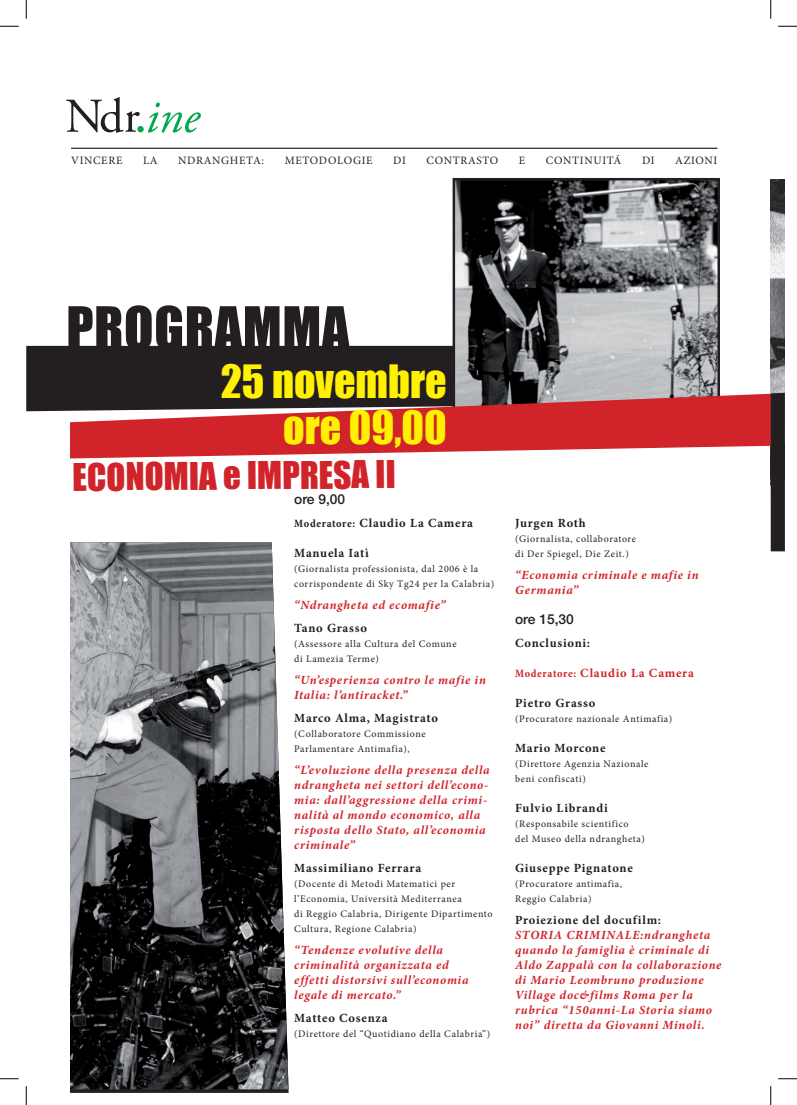
<style>
.page{position:relative;width:797px;height:1105px;background:#fff}
.page>*{position:absolute;margin:0;border:0;box-sizing:border-box;transform-origin:0 0}
.t1{font:54.38px "Impact";letter-spacing:.01em;color:#231f20}
.t2{font:42.12px/46px "Impact";color:#fff101;text-align:right}
.t3{font:35px "Impact";color:#d1232a}
.t4{font:500 13.75px "Helvetica Neue LT Std";color:#231f20}
.t5{font:italic 700 12.5px/15px "Minion Pro";letter-spacing:.055em;color:#d1232a}
.t6{font:700 12.5px "Minion Pro";letter-spacing:.06em;color:#231f20}
.t7{font:700 12.5px "Minion Pro";letter-spacing:.065em;color:#d1232a}
.t8{font:11.25px "Minion Pro";letter-spacing:.06em;color:#231f20}
.t9{font:10px/15px "Minion Pro";letter-spacing:.06em;color:#231f20}
.s1{font-stretch:condensed;font-size:11.25px}
</style>
<div class="page">
<img style="left:770px;top:180px;width:15px;height:213px">
<img style="left:455px;top:181px;width:262px;height:212px">
<div style="left:452px;top:178px;width:268px;height:259px;border:2px solid #231f20"></div>
<svg style="left:70px;top:393px;width:700px;height:65px;background:#d3494e"></svg>
<svg style="left:770px;top:393px;width:15px;height:158px;background:#2b2425"></svg>
<hr style="left:71px;top:148px;width:646px;height:1px;background:#231f20">
<svg style="left:66px;top:97px;width:74px;height:36px"></svg>
<div style="left:137px;top:126px;width:7px;height:6px;background:#00a94e;border-radius:50%"></div>
<svg style="left:148px;top:103px;width:53px;height:30px"></svg>
<div style="left:26px;top:346px;width:427px;height:65px;background:#231f20"></div>
<img style="left:70px;top:542px;width:218px;height:547px">
<svg style="left:0;top:25px;width:19px;height:2px"></svg>
<svg style="left:778px;top:25px;width:19px;height:2px"></svg>
<svg style="left:0;top:1078px;width:19px;height:1px"></svg>
<svg style="left:778px;top:1078px;width:19px;height:1px"></svg>
<svg style="left:25px;top:0;width:2px;height:19px"></svg>
<svg style="left:25px;top:1086px;width:2px;height:19px"></svg>
<svg style="left:770px;top:0;width:1px;height:19px"></svg>
<svg style="left:770px;top:1086px;width:1px;height:19px"></svg>
<p class="t8" style="left:71px;top:153px;width:53px">VINCERE</p>
<p class="t8" style="left:143px;top:153px;width:16px">LA</p>
<p class="t8" style="left:178px;top:153px;width:87px">NDRANGHETA:</p>
<p class="t8" style="left:285px;top:153px;width:89px">METODOLOGIE</p>
<p class="t8" style="left:393px;top:153px;width:14px">DI</p>
<p class="t8" style="left:426px;top:153px;width:73px">CONTRASTO</p>
<p class="t8" style="left:519px;top:153px;width:8px">E</p>
<p class="t8" style="left:546px;top:153px;width:77px">CONTINUITÁ</p>
<p class="t8" style="left:642px;top:153px;width:14px">DI</p>
<p class="t8" style="left:675px;top:153px;width:44px">AZIONI</p>
<h1 class="t1" style="left:66px;top:286px;width:285px">PROGRAMMA</h1>
<h2 class="t2" style="left:221px;top:358px;width:227px">25 novembre ore 09,00</h2>
<h3 class="t3" style="left:72px;top:451px;width:325px;rotate:-1deg">ECONOMIA e IMPRESA II</h3>
<p class="t4" style="left:294px;top:491px;width:52px">ore 9,00</p>
<p class="t6" style="left:294px;top:514px;width:180px"><span class="s1">Moderatore:</span> Claudio La Camera</p>
<p class="t6" style="left:294px;top:544px;width:76px">Manuela Iatì</p>
<p class="t9" style="left:294px;top:561px;width:201px">(Giornalista professionista, dal 2006 è la corrispondente di Sky Tg24 per la Calabria)</p>
<p class="t5" style="left:294px;top:598px;width:153px">“Ndrangheta ed ecomafie”</p>
<p class="t6" style="left:294px;top:619px;width:74px">Tano Grasso</p>
<p class="t9" style="left:294px;top:636px;width:164px">(Assessore alla Cultura del Comune di Lamezia Terme)</p>
<p class="t5" style="left:294px;top:673px;width:193px">“Un’esperienza contro le mafie in<br>Italia: l’antiracket.”</p>
<p class="t6" style="left:294px;top:709px;width:145px">Marco Alma, Magistrato</p>
<p class="t9" style="left:294px;top:726px;width:133px">(Collaboratore Commissione<br>Parlamentare Antimafia),</p>
<p class="t5" style="left:294px;top:763px;width:197px">“L’evoluzione della presenza della ndrangheta nei settori dell’econo&shy;mia: dall’aggressione della crimi&shy;nalità al mondo economico, alla risposta dello Stato, all’economia criminale”</p>
<p class="t6" style="left:294px;top:859px;width:129px">Massimiliano Ferrara</p>
<p class="t9" style="left:294px;top:876px;width:200px">(Docente di Metodi Matematici per l’Economia, Università Mediterranea<br>di Reggio Calabria, Dirigente Dipartimento Cultura, Regione Calabria)</p>
<p class="t5" style="left:294px;top:943px;width:176px">“Tendenze evolutive della criminalità organizzata ed effetti distorsivi sull’economia legale di mercato.”</p>
<p class="t6" style="left:294px;top:1009px;width:95px">Matteo Cosenza</p>
<p class="t9" style="left:294px;top:1026px;width:197px">(Direttore del “Quotidiano della Calabria”)</p>
<p class="t6" style="left:515px;top:514px;width:72px">Jurgen Roth</p>
<p class="t9" style="left:515px;top:531px;width:122px">(Giornalista, collaboratore di Der Spiegel, Die Zeit.)</p>
<p class="t5" style="left:515px;top:567px;width:185px">“Economia criminale e mafie in<br>Germania”</p>
<p class="t4" style="left:515px;top:611px;width:60px">ore 15,30</p>
<p class="t6" style="left:515px;top:634px;width:76px">Conclusioni:</p>
<p class="t7" style="left:515px;top:664px;width:180px"><span class="s1">Moderatore:</span> Claudio La Camera</p>
<p class="t6" style="left:515px;top:694px;width:82px">Pietro Grasso</p>
<p class="t9" style="left:515px;top:711px;width:159px">(Procuratore nazionale Antimafia)</p>
<p class="t6" style="left:515px;top:739px;width:92px">Mario Morcone</p>
<p class="t9" style="left:515px;top:756px;width:135px">(Direttore Agenzia Nazionale beni confiscati)</p>
<p class="t6" style="left:515px;top:799px;width:94px">Fulvio Librandi</p>
<p class="t9" style="left:515px;top:816px;width:131px">(Responsabile scientifico<br>del Museo della ndrangheta)</p>
<p class="t6" style="left:515px;top:859px;width:119px">Giuseppe Pignatone</p>
<p class="t9" style="left:515px;top:876px;width:108px">(Procuratore antimafia,<br>Reggio Calabria)</p>
<p class="t6" style="left:515px;top:911px;width:147px">Proiezione del docufilm:</p>
<p class="t5" style="left:515px;top:927px;width:208px">STORIA CRIMINALE:ndrangheta quando la famiglia è criminale di<br>Aldo Zappalà con la collaborazione di Mario Leombruno produzione<br>Village doc&amp;films Roma per la rubrica “150anni-La Storia siamo noi” diretta da Giovanni Minoli.</p>
</div>
